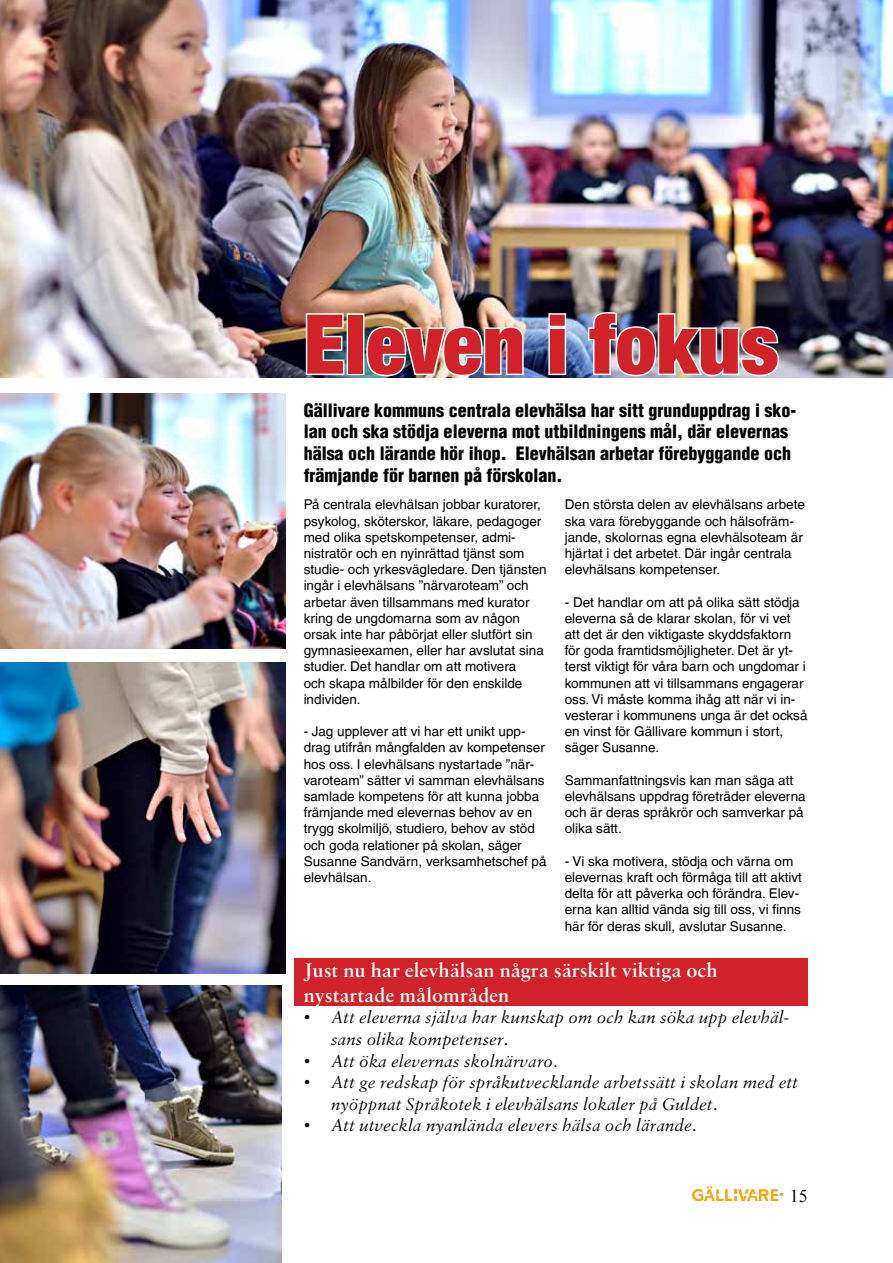
<style>
.page{position:relative;width:893px;height:1263px;background:#fff}
.page>*{position:absolute;margin:0;border:0;box-sizing:border-box;transform-origin:0 0}
.t1{font:900 condensed 82.5px "Helvetica Neue LT";color:#d22229}
.t2{font:21px/25.2px "Sabon MT Sm Bd OSF";color:#fff}
.t3{font:italic 18px/21.6px "Sabon MTOSF";color:#000}
.t4{font:900 condensed 18px/21.6px "Helvetica LT";color:#000}
.t5{font:18px "Times New Roman";color:#000}
.t6{font:13.5px/16.2px "Helvetica LT";color:#000}
</style>
<div class="page">
<div style="left:295px;top:958px;width:513px;height:48px;background:#d22229"></div>
<img style="left:0;top:0;width:893px;height:377px">
<svg style="left:692px;top:1186px;width:91px;height:15px"></svg>
<img style="left:304px;top:312px;width:42px;height:65px">
<div style="left:347px;top:313px;width:17px;height:62px;border:3px solid #fff"></div>
<img style="left:365px;top:325px;width:160px;height:53px">
<svg style="left:547px;top:312px;width:21px;height:65px"></svg>
<img style="left:586px;top:311px;width:195px;height:67px">
<img style="left:0;top:393px;width:286px;height:255px">
<img style="left:0;top:662px;width:286px;height:312px">
<img style="left:0;top:986px;width:281px;height:277px">
<h1 class="t1" style="left:304px;top:293px;width:477px">Eleven i fokus</h1>
<h3 class="t4" style="left:304px;top:399px;width:494px">Gällivare kommuns centrala elevhälsa har sitt grunduppdrag i sko&shy;lan och ska stödja eleverna mot utbildningens mål, där elevernas hälsa och lärande hör ihop. Elevhälsan arbetar förebyggande och främjande för barnen på förskolan.</h3>
<p class="t6" style="left:304px;top:496px;width:245px">På centrala elevhälsan jobbar kuratorer, psykolog, sköterskor, läkare, pedagoger med olika spetskompetenser, admi&shy;nistratör och en nyinrättad tjänst som studie- och yrkesvägledare. Den tjänsten ingår i elevhälsans ”närvaroteam” och arbetar även tillsammans med kurator kring de ungdomarna som av någon orsak inte har påbörjat eller slutfört sin gymnasieexamen, eller har avslutat sina studier. Det handlar om att motivera<br>och skapa målbilder för den enskilde individen.</p>
<p class="t6" style="left:304px;top:723px;width:244px">- Jag upplever att vi har ett unikt upp&shy;drag utifrån mångfalden av kompetenser hos oss. I elevhälsans nystartade ”när&shy;varoteam” sätter vi samman elevhälsans samlade kompetens för att kunna jobba främjande med elevernas behov av en trygg skolmiljö, studiero, behov av stöd och goda relationer på skolan, säger Susanne Sandvärn, verksamhetschef på elevhälsan.</p>
<p class="t6" style="left:565px;top:496px;width:242px">Den största delen av elevhälsans arbete ska vara förebyggande och hälsofräm&shy;jande, skolornas egna elevhälsoteam är hjärtat i det arbetet. Där ingår centrala elevhälsans kompetenser.</p>
<p class="t6" style="left:565px;top:594px;width:244px">- Det handlar om att på olika sätt stödja eleverna så de klarar skolan, för vi vet att det är den viktigaste skyddsfaktorn för goda framtidsmöjligheter. Det är yt&shy;terst viktigt för våra barn och ungdomar i kommunen att vi tillsammans engagerar oss. Vi måste komma ihåg att när vi in&shy;vesterar i kommunens unga är det också en vinst för Gällivare kommun i stort, säger Susanne.</p>
<p class="t6" style="left:565px;top:772px;width:242px">Sammanfattningsvis kan man säga att elevhälsans uppdrag företräder eleverna och är deras språkrör och samverkar på olika sätt.</p>
<p class="t6" style="left:565px;top:853px;width:239px">- Vi ska motivera, stödja och värna om elevernas kraft och förmåga till att aktivt delta för att påverka och förändra. Elev&shy;erna kan alltid vända sig till oss, vi finns här för deras skull, avslutar Susanne.</p>
<h2 class="t2" style="left:304px;top:957px;width:416px">Just nu har elevhälsan några särskilt viktiga och nystartade målområden</h2>
<h3 class="t3" style="left:331px;top:1006px;width:460px;text-indent:-27px">• Att eleverna själva har kunskap om och kan söka upp elevhäl&shy;sans olika kompetenser.</h3>
<h3 class="t3" style="left:304px;top:1050px;width:256px">• Att öka elevernas skolnärvaro.</h3>
<h3 class="t3" style="left:331px;top:1071px;width:469px;text-indent:-27px">• Att ge redskap för språkutvecklande arbetssätt i skolan med ett nyöppnat Språkotek i elevhälsans lokaler på Guldet.</h3>
<h3 class="t3" style="left:304px;top:1114px;width:394px">• Att utveckla nyanlända elevers hälsa och lärande.</h3>
<h3 class="t5" style="left:790px;top:1184px;width:19px">15</h3>
</div>
